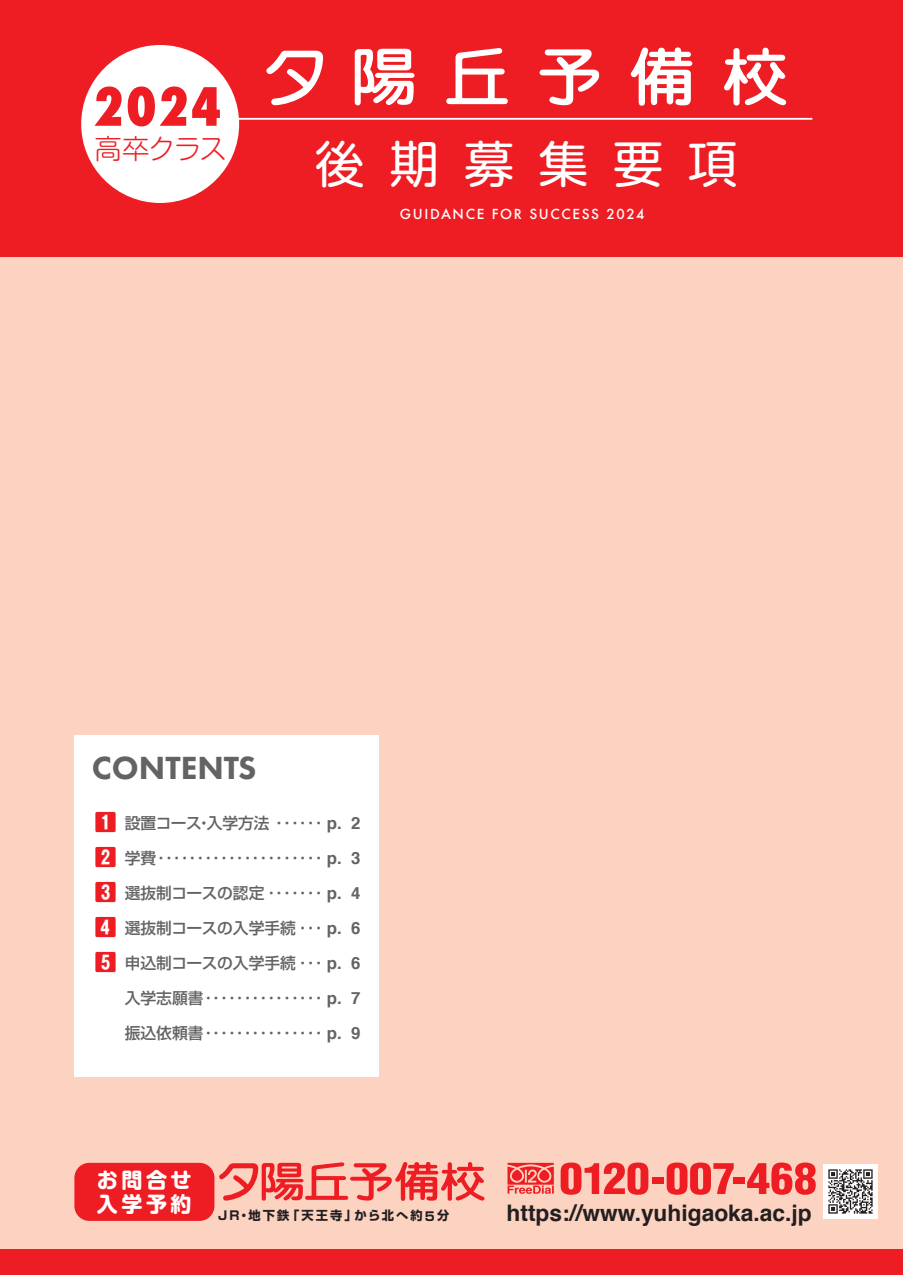
<style>
.page{position:relative;width:903px;height:1275px;background:#fcd2c0}
.page>*{position:absolute;margin:0;border:0;box-sizing:border-box;transform-origin:0 0}
.t1{font:800 condensed 51.1px "Futura";color:#ee1d23}
.t2{font:49.88px "Shin M Go Pro Regular 90 pv RKSJ H";color:#fff}
.t3{font:800 33.25px "Futura PT";color:#636366}
.t4{font:27.3px "Shin M Go Pro Light 90 pv RKSJ H";letter-spacing:-.055em;color:#ee1d23}
.t5{font:700 22.75px "Helvetica";color:#231f20}
.t6{font:21px/24.5px "Shin M Go Pro Bold 90 pv RKSJ H";letter-spacing:.17em;color:#fff}
.t7{font:21px/35px "Gothic MB101 Pro Bold 90 pv RKSJ H";color:#ee1d23;text-align:justify}
.t8{font:15.75px "Shin Go Pro Medium 90 pv RKSJ H";color:#636366}
.t9{font:500 13.47px "Futura";letter-spacing:.12em;color:#fff}
.t10{font:12.25px "Shin Go Pro Bold 90 pv RKSJ H";letter-spacing:.17em;color:#231f20}
.s1{font-family:"Helvetica";font-weight:700;font-size:16.8px}
</style>
<div class="page">
<div style="left:0;top:1249px;width:903px;height:26px;background:#ee1d23"></div>
<svg style="left:507px;top:1163px;width:47px;height:31px"></svg>
<svg style="left:561px;top:1162px;width:87px;height:33px"></svg>
<div style="left:652px;top:1178px;width:11px;height:6px;background:#ee1d23"></div>
<svg style="left:667px;top:1162px;width:67px;height:33px"></svg>
<div style="left:733px;top:1178px;width:12px;height:6px;background:#ee1d23"></div>
<svg style="left:747px;top:1162px;width:69px;height:33px"></svg>
<svg style="left:219px;top:1162px;width:265px;height:39px"></svg>
<div style="left:74px;top:1163px;width:140px;height:58px;background:#ee1d23;border-radius:15px"></div>
<div style="left:74px;top:735px;width:305px;height:341px;background:#fff"></div>
<div style="left:0;top:0;width:903px;height:257px;background:#ee1d23"></div>
<svg style="left:266px;top:51px;width:57px;height:54px"></svg>
<svg style="left:355px;top:49px;width:59px;height:56px"></svg>
<svg style="left:446px;top:48px;width:62px;height:56px"></svg>
<svg style="left:539px;top:49px;width:60px;height:56px"></svg>
<svg style="left:631px;top:47px;width:61px;height:59px"></svg>
<svg style="left:724px;top:48px;width:62px;height:58px"></svg>
<hr style="left:235px;top:118px;width:577px;height:2px;background:#fff">
<div style="left:81px;top:45px;width:158px;height:158px;background:#fff;border-radius:50%"></div>
<img style="left:823px;top:1164px;width:54px;height:55px">
<h1 class="t1" style="left:93px;top:75px;width:130px">2024</h1>
<h3 class="t4" style="left:94px;top:139px;width:134px">高卒クラス</h3>
<h2 class="t2" style="left:315px;top:145px;width:424px">後 期 募 集 要 項</h2>
<p class="t9" style="left:400px;top:205px;width:246px">GUIDANCE FOR SUCCESS 2024</p>
<h3 class="t3" style="left:92px;top:757px;width:166px">CONTENTS</h3>
<p class="t8" style="left:125px;top:817px;width:237px">設置コース・入学方法･･････ <span class="s1">p. 2</span></p>
<p class="t8" style="left:125px;top:852px;width:237px">学費･････････････････････ <span class="s1">p. 3</span></p>
<p class="t8" style="left:125px;top:887px;width:237px">選抜制コースの認定･･･････ <span class="s1">p. 4</span></p>
<p class="t8" style="left:125px;top:922px;width:237px">選抜制コースの入学手続･･･ <span class="s1">p. 6</span></p>
<p class="t8" style="left:125px;top:957px;width:237px">申込制コースの入学手続･･･ <span class="s1">p. 6</span></p>
<p class="t8" style="left:125px;top:992px;width:237px">入学志願書･･･････････････ <span class="s1">p. 7</span></p>
<p class="t8" style="left:125px;top:1027px;width:237px">振込依頼書･･･････････････ <span class="s1">p. 9</span></p>
<h3 class="t7" style="left:95px;top:807px;width:22px">1<br>2<br>3<br>4<br>5</h3>
<h3 class="t6" style="left:97px;top:1171px;width:96px">お問合せ入学予約</h3>
<p class="t10" style="left:218px;top:1211px;width:233px">JR・地下鉄「天王寺」から北へ約5分</p>
<h3 class="t5" style="left:506px;top:1204px;width:307px">https://www.yuhigaoka.ac.jp</h3>
</div>
